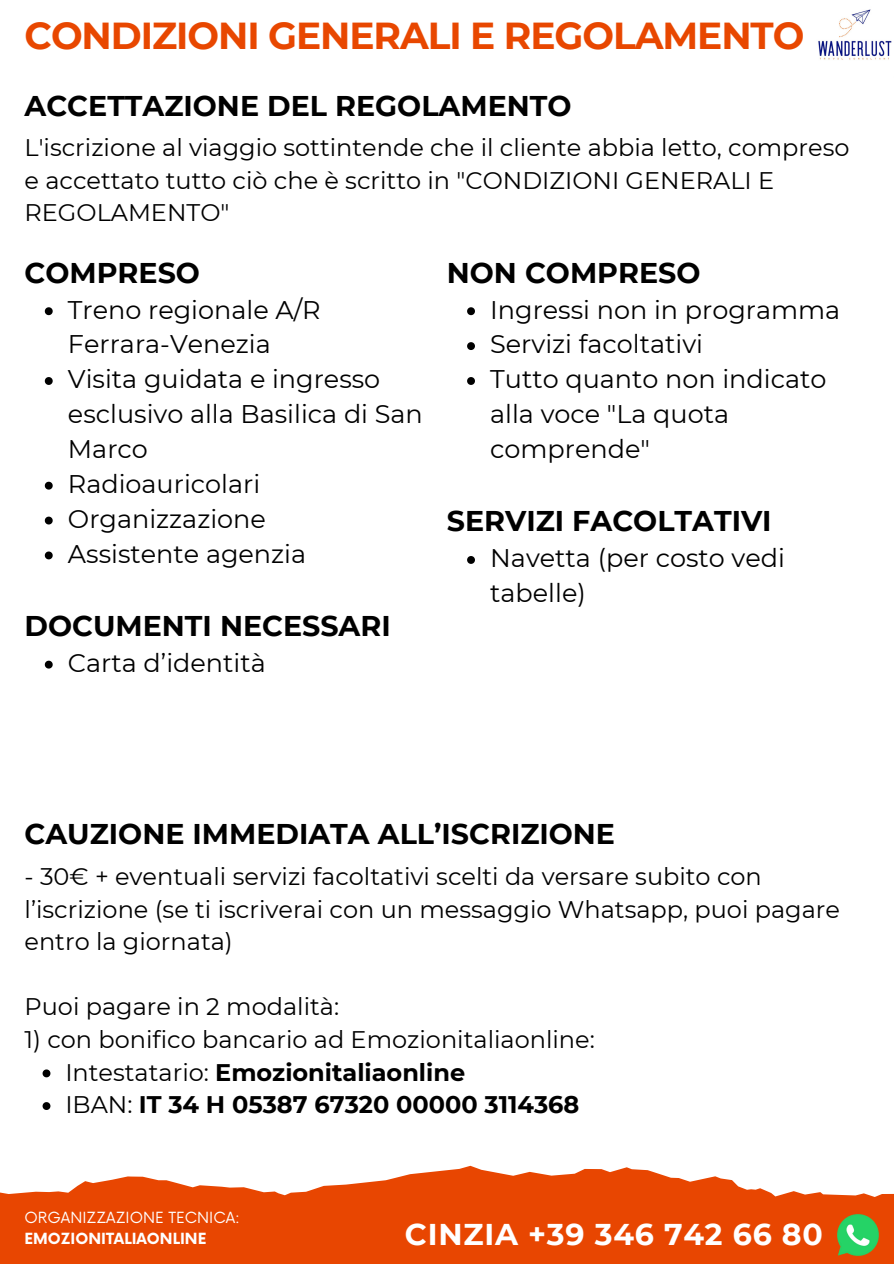
<style>
.page{position:relative;width:894px;height:1264px;background:#fff}
.page>*{position:absolute;margin:0;border:0;box-sizing:border-box;transform-origin:0 0}
.t1{font:700 37.5px "Montserrat";letter-spacing:-.03em;color:#e84700}
.t2{font:700 30px "Montserrat";letter-spacing:.025em;color:#fff}
.t3{font:700 28.5px "Montserrat";color:#000}
.t4{font:25.5px/34.8px "Montserrat";color:#000}
.t5{font:24px/32.7px "Montserrat";color:#000}
.t6{font:700 24px "Montserrat";color:#000}
.t7{font:15px "Now";color:#fff}
.t8{font:700 15px "Now";color:#fff}
.s1{font-weight:400}
</style>
<div class="page">
<svg style="left:0;top:1165px;width:893px;height:98px;fill:#e84601"></svg>
<svg style="left:45px;top:307px;width:8px;height:8px"></svg>
<svg style="left:45px;top:377px;width:8px;height:8px"></svg>
<svg style="left:45px;top:481px;width:8px;height:8px"></svg>
<svg style="left:45px;top:516px;width:8px;height:8px"></svg>
<svg style="left:45px;top:551px;width:8px;height:8px"></svg>
<svg style="left:45px;top:660px;width:8px;height:8px"></svg>
<svg style="left:467px;top:307px;width:8px;height:8px"></svg>
<svg style="left:467px;top:342px;width:8px;height:8px"></svg>
<svg style="left:467px;top:377px;width:8px;height:8px"></svg>
<svg style="left:467px;top:556px;width:8px;height:8px"></svg>
<svg style="left:43px;top:1069px;width:7px;height:8px"></svg>
<svg style="left:43px;top:1102px;width:7px;height:7px"></svg>
<img style="left:818px;top:9px;width:74px;height:51px">
<img style="left:837px;top:1213px;width:41px;height:42px">
<h1 class="t1" style="left:25px;top:12px;width:781px">CONDIZIONI GENERALI E REGOLAMENTO</h1>
<p class="t3" style="left:25px;top:88px;width:548px">ACCETTAZIONE DEL REGOLAMENTO</p>
<h2 class="t5" style="left:25px;top:131px;width:826px">L'iscrizione al viaggio sottintende che il cliente abbia letto, compreso e accettato tutto ciò che è scritto in "CONDIZIONI GENERALI E<br>REGOLAMENTO"</h2>
<h3 class="t3" style="left:25px;top:255px;width:177px">COMPRESO</h3>
<h2 class="t4" style="left:68px;top:292px;width:254px">Treno regionale A/R<br>Ferrara-Venezia</h2>
<p class="t4" style="left:68px;top:362px;width:356px">Visita guidata e ingresso esclusivo alla Basilica di San<br>Marco</p>
<p class="t4" style="left:68px;top:466px;width:194px">Radioauricolari</p>
<p class="t4" style="left:68px;top:501px;width:199px">Organizzazione</p>
<p class="t4" style="left:68px;top:536px;width:240px">Assistente agenzia</p>
<p class="t3" style="left:25px;top:608px;width:367px">DOCUMENTI NECESSARI</p>
<h2 class="t4" style="left:68px;top:645px;width:199px">Carta d’identità</h2>
<p class="t3" style="left:446px;top:255px;width:255px">NON COMPRESO</p>
<h2 class="t4" style="left:490px;top:292px;width:351px">Ingressi non in programma</h2>
<p class="t4" style="left:490px;top:327px;width:214px">Servizi facoltativi</p>
<p class="t4" style="left:490px;top:362px;width:338px">Tutto quanto non indicato alla voce "La quota comprende"</p>
<p class="t3" style="left:446px;top:503px;width:326px">SERVIZI FACOLTATIVI</p>
<h2 class="t4" style="left:490px;top:540px;width:296px">Navetta (per costo vedi tabelle)</h2>
<p class="t3" style="left:25px;top:816px;width:592px">CAUZIONE IMMEDIATA ALL’ISCRIZIONE</p>
<h2 class="t5" style="left:25px;top:859px;width:816px">- 30€ + eventuali servizi facoltativi scelti da versare subito con l’iscrizione (se ti iscriverai con un messaggio Whatsapp, puoi pagare entro la giornata)</h2>
<h3 class="t5" style="left:25px;top:990px;width:316px">Puoi pagare in 2 modalità:</h3>
<h3 class="t5" style="left:25px;top:1023px;width:571px">1) con bonifico bancario ad Emozionitaliaonline:</h3>
<h3 class="t6" style="left:65px;top:1057px;width:401px"><span class="s1">Intestatario:</span> Emozionitaliaonline</h3>
<p class="t6" style="left:65px;top:1090px;width:515px"><span class="s1">IBAN:</span> IT 34 H 05387 67320 00000 3114368</p>
<p class="t7" style="left:25px;top:1209px;width:217px">ORGANIZZAZIONE TECNICA:</p>
<p class="t8" style="left:25px;top:1229px;width:183px">EMOZIONITALIAONLINE</p>
<p class="t2" style="left:405px;top:1215px;width:419px">CINZIA +39 346 742 66 80</p>
</div>
